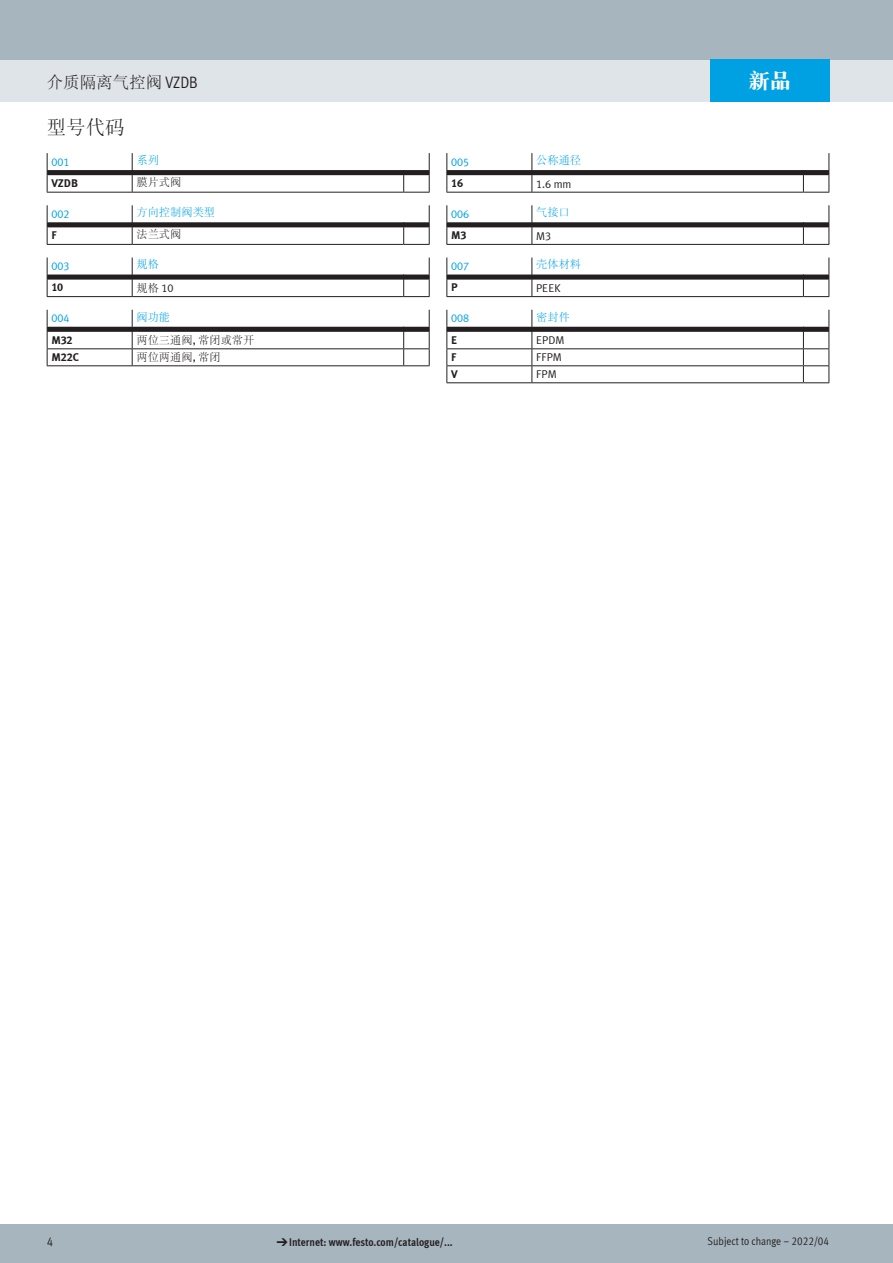
<style>
.page{position:relative;width:893px;height:1263px;background:#fff}
.page>*{position:absolute;margin:0;border:0;box-sizing:border-box;transform-origin:0 0}
.t1{font:21px "DF Song GB W9";color:#fff}
.FES_title_section{font:19.5px "DF Song GB W3";color:#231f20}
.FES_title_family{font:16.5px "DF Song GB W3";color:#231f20}
.t2{font:12.75px "Meta Cond LF";color:#231f20}
.t3{font:700 11.25px "Meta Cond LF";color:#231f20}
.t4{font:11.25px "DF Song GB W3";color:#231f20}
.t5{font:11.25px "DF Song GB W3";color:#00a1e3}
.t6{font:11.25px "Meta Plus LF";color:#00a1e3}
.t7{font:11.25px "Meta Cond LF";color:#231f20}
.t8{font:700 11.25px "Meta Plus LF";color:#231f20}
.t9{font:11.25px "Meta Plus LF";color:#231f20}
.s1{font-family:"Meta Cond LF"}
.s2{font-family:"Meta Plus LF"}
.s3{font-family:"Meto Pict 182";font-weight:400}
</style>
<div class="page">
<div style="left:0;top:1225px;width:893px;height:38px;background:#a7b6be"></div>
<div style="left:0;top:60px;width:893px;height:42px;background:#dfe4e8"></div>
<div style="left:0;top:0;width:893px;height:60px;background:#a7b6be"></div>
<div style="left:710px;top:60px;width:119px;height:42px;background:#00a1e3"></div>
<svg style="left:47px;top:153px;width:383px;height:40px"></svg>
<svg style="left:47px;top:205px;width:383px;height:40px"></svg>
<svg style="left:47px;top:257px;width:383px;height:40px"></svg>
<svg style="left:47px;top:310px;width:383px;height:56px"></svg>
<svg style="left:446px;top:153px;width:383px;height:40px"></svg>
<svg style="left:446px;top:205px;width:383px;height:40px"></svg>
<svg style="left:446px;top:257px;width:383px;height:40px"></svg>
<svg style="left:446px;top:310px;width:383px;height:73px"></svg>
<p class="FES_title_family" style="left:47px;top:73px;width:153px">介质隔离气控阀 <span class="s1">VZDB</span></p>
<p class="FES_title_section" style="left:47px;top:117px;width:79px">型号代码</p>
<p class="t6" style="left:51px;top:155px;width:20px">001</p>
<p class="t5" style="left:136px;top:154px;width:24px">系列</p>
<p class="t8" style="left:51px;top:176px;width:28px">VZDB</p>
<p class="t4" style="left:136px;top:175px;width:46px">膜片式阀</p>
<p class="t6" style="left:51px;top:207px;width:20px">002</p>
<p class="t5" style="left:136px;top:206px;width:80px">方向控制阀类型</p>
<p class="t8" style="left:51px;top:228px;width:7px">F</p>
<p class="t4" style="left:136px;top:228px;width:46px">法兰式阀</p>
<p class="t6" style="left:51px;top:260px;width:20px">003</p>
<p class="t5" style="left:136px;top:258px;width:24px">规格</p>
<p class="t8" style="left:51px;top:280px;width:13px">10</p>
<p class="t4" style="left:136px;top:282px;width:39px">规格 <span class="s2">10</span></p>
<p class="t6" style="left:51px;top:312px;width:20px">004</p>
<p class="t5" style="left:136px;top:310px;width:35px">阀功能</p>
<p class="t8" style="left:51px;top:333px;width:23px">M32</p>
<p class="t4" style="left:136px;top:334px;width:120px">两位三通阀<span class="s2">,</span> 常闭或常开</p>
<p class="t8" style="left:51px;top:350px;width:29px">M22C</p>
<p class="t4" style="left:136px;top:351px;width:86px">两位两通阀<span class="s2">,</span> 常闭</p>
<p class="t6" style="left:451px;top:155px;width:20px">005</p>
<p class="t5" style="left:536px;top:154px;width:46px">公称通径</p>
<p class="t8" style="left:451px;top:176px;width:14px">16</p>
<p class="t9" style="left:536px;top:177px;width:37px">1.6 mm</p>
<p class="t6" style="left:451px;top:207px;width:20px">006</p>
<p class="t5" style="left:536px;top:206px;width:35px">气接口</p>
<p class="t8" style="left:451px;top:228px;width:17px">M3</p>
<p class="t9" style="left:536px;top:229px;width:17px">M3</p>
<p class="t6" style="left:451px;top:260px;width:20px">007</p>
<p class="t5" style="left:536px;top:258px;width:46px">壳体材料</p>
<p class="t8" style="left:451px;top:280px;width:8px">P</p>
<p class="t9" style="left:536px;top:281px;width:26px">PEEK</p>
<p class="t6" style="left:451px;top:312px;width:20px">008</p>
<p class="t5" style="left:536px;top:310px;width:35px">密封件</p>
<p class="t8" style="left:451px;top:333px;width:8px">E</p>
<p class="t9" style="left:536px;top:333px;width:30px">EPDM</p>
<p class="t8" style="left:451px;top:350px;width:7px">F</p>
<p class="t9" style="left:536px;top:350px;width:27px">FFPM</p>
<p class="t8" style="left:451px;top:367px;width:8px">V</p>
<p class="t9" style="left:536px;top:367px;width:22px">FPM</p>
<p class="t1" style="left:749px;top:69px;width:43px">新品</p>
<p class="t2" style="left:47px;top:1234px;width:8px">4</p>
<p class="t3" style="left:276px;top:1235px;width:178px"><span class="s3">d</span>Internet: www.festo.com/catalogue/...</p>
<p class="t7" style="left:708px;top:1234px;width:123px">Subject to change – 2022/04</p>
</div>
